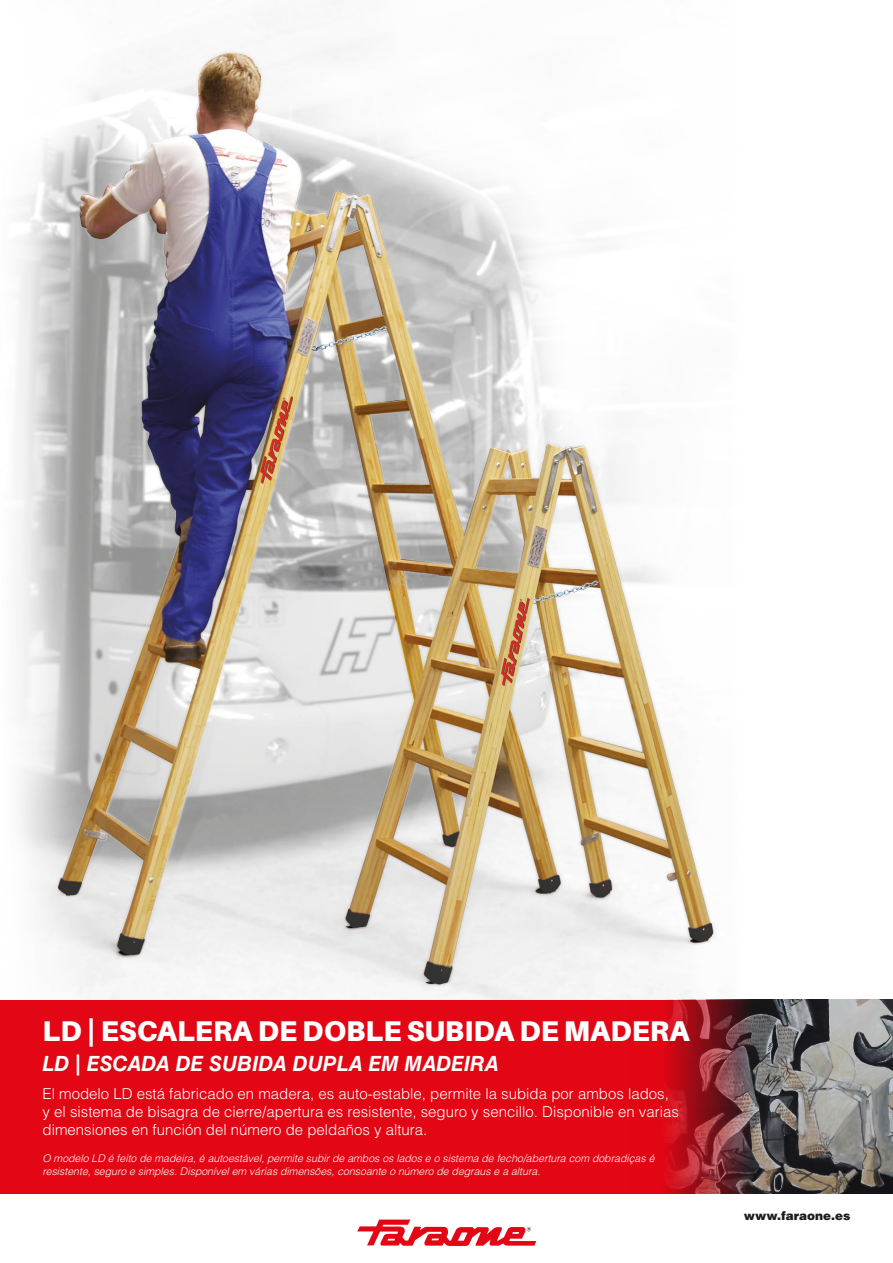
<style>
.page{position:relative;width:893px;height:1263px;background:#fff}
.page>*{position:absolute;margin:0;border:0;box-sizing:border-box;transform-origin:0 0}
.TITULO_PRODUCTO{font:900 28.5px "Aileron";color:#fff}
.t1{font:italic 700 21px "Helvetica LT Std";color:#fff}
.t2{font:300 15px/18px "Helvetica LT Std";color:#fff}
.t3{font:900 12px "Helvetica LT Std";color:#1d1d1b}
.t4{font:italic 300 10.5px/12.6px "Helvetica LT Std";color:#fff}
</style>
<div class="page">
<img style="left:17px;top:43px;width:876px;height:957px">
<div style="left:0;top:1000px;width:893px;height:193px;background:#e30614"></div>
<svg style="left:357px;top:1219px;width:179px;height:27px"></svg>
<img style="left:666px;top:1000px;width:227px;height:193px">
<p class="TITULO_PRODUCTO" style="left:43px;top:1014px;width:648px">LD | ESCALERA DE DOBLE SUBIDA DE MADERA</p>
<p class="t1" style="left:43px;top:1051px;width:458px">LD | ESCADA DE SUBIDA DUPLA EM MADEIRA</p>
<p class="t2" style="left:43px;top:1084px;width:638px">El modelo LD está fabricado en madera, es auto-estable, permite la subida por ambos lados, y el sistema de bisagra de cierre/apertura es resistente, seguro y sencillo. Disponible en varias dimensiones en función del número de peldaños y altura.</p>
<p class="t4" style="left:43px;top:1152px;width:613px">O modelo LD é feito de madeira, é autoestável, permite subir de ambos os lados e o sistema de fecho/abertura com dobradiças é resistente, seguro e simples. Disponível em várias dimensões, consoante o número de degraus e a altura.</p>
<p class="t3" style="left:744px;top:1208px;width:108px">www.faraone.es</p>
</div>
